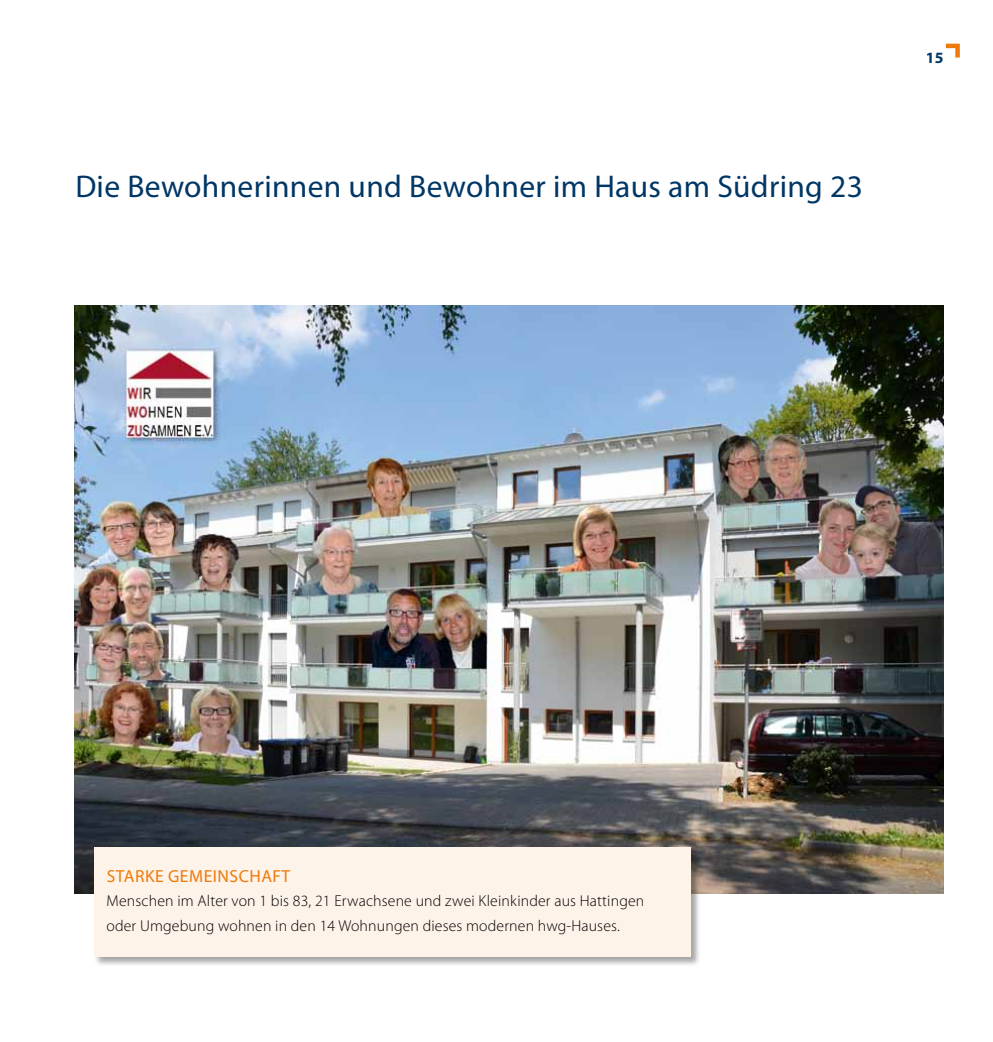
<style>
.page{position:relative;width:993px;height:1042px;background:#fff}
.page>*{position:absolute;margin:0;border:0;box-sizing:border-box;transform-origin:0 0}
.t1{font:31.5px "Myriad Pro";letter-spacing:.01em;color:#003665}
.t2{font:17.5px "Myriad Pro";letter-spacing:.03em;color:#ef7a0b}
.t3{font:300 15.75px/24.5px "Myriad Pro";letter-spacing:.01em;color:#000}
.t4{font:700 15.75px "Myriad Pro";color:#003665}
</style>
<div class="page">
<svg style="left:945px;top:44px;width:14px;height:14px"></svg>
<img style="left:74px;top:305px;width:869px;height:588px">
<div style="left:94px;top:846px;width:606px;height:121px;background:#000;opacity:.35"></div>
<div style="left:94px;top:847px;width:596px;height:109px;background:#fef3e9"></div>
<h1 class="t1" style="left:75px;top:167px;width:788px">Die Bewohnerinnen und Bewohner im Haus am Südring 23</h1>
<p class="t4" style="left:925px;top:48px;width:19px">15</p>
<p class="t2" style="left:107px;top:865px;width:39px">Starke</p>
<p class="t2" style="left:168px;top:865px;width:22px">Gemei</p>
<p class="t2" style="left:217px;top:865px;width:74px">nschaft</p>
<p class="t3" style="left:106px;top:889px;width:539px">Menschen im Alter von 1 bis 83, 21 Erwachsene und zwei Kleinkinder aus Hattingen oder Umgebung wohnen in den 14 Wohnungen dieses modernen hwg-Hauses.</p>
</div>
